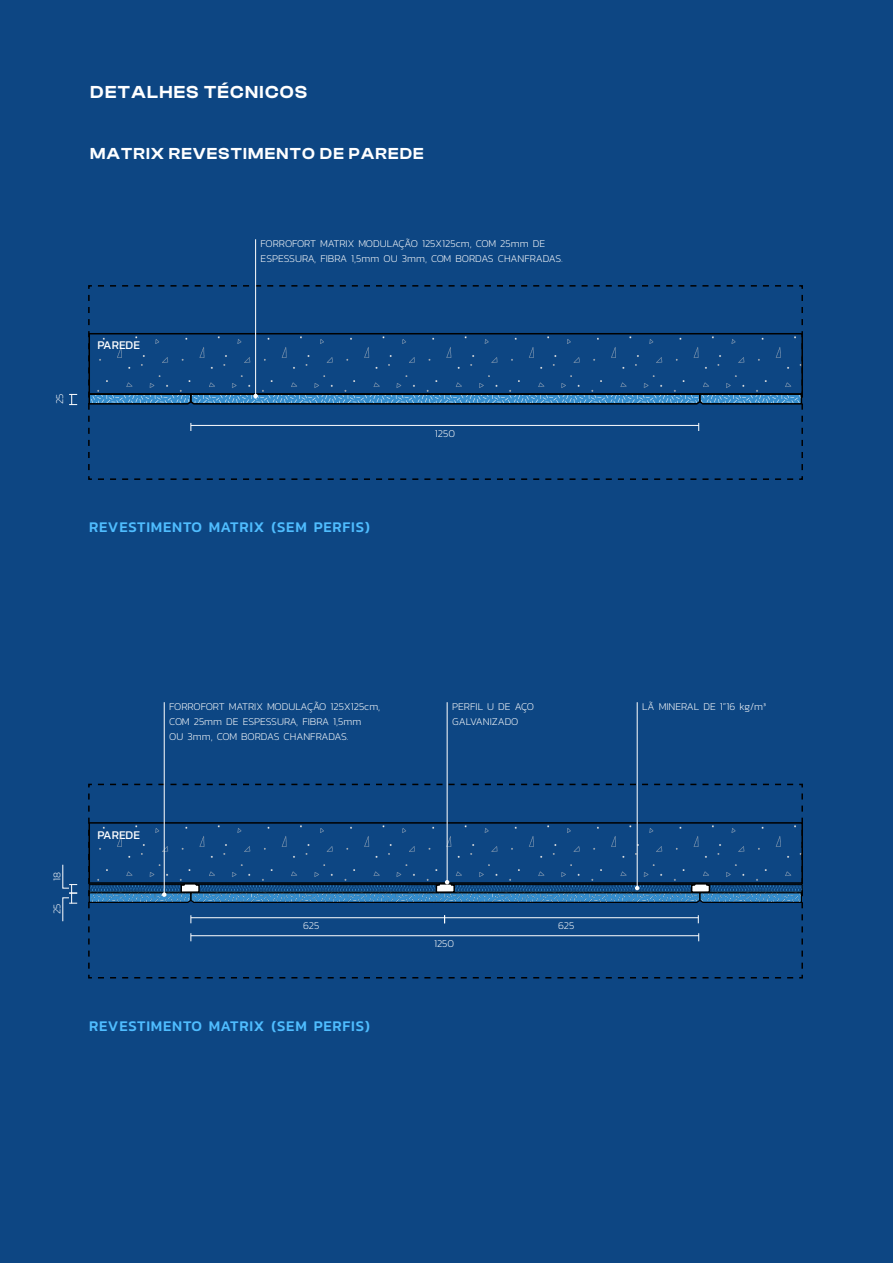
<style>
.page{position:relative;width:893px;height:1263px;background:#0d4683}
.page>*{position:absolute;margin:0;border:0;box-sizing:border-box;transform-origin:0 0}
.t1{font:600 18px "Clash Display";letter-spacing:.075em;color:#fff}
.t2{font:600 16.5px "Clash Display";letter-spacing:.075em;color:#fff}
.t3{font:500 15px "Kanit";letter-spacing:.05em;color:#4fbdff}
.t4{font:12px "Kanit";color:#fff}
.t5{font:200 10.5px/15px "Kanit";color:#fff}
</style>
<div class="page">
<svg style="left:69px;top:394px;width:8px;height:11px"></svg>
<hr style="left:255px;top:239px;width:1px;height:157px;background:#fff">
<svg style="left:88px;top:285px;width:715px;height:195px"></svg>
<hr style="left:164px;top:702px;width:1px;height:193px;background:#fff">
<hr style="left:447px;top:702px;width:1px;height:180px;background:#fff">
<hr style="left:637px;top:702px;width:1px;height:186px;background:#fff">
<svg style="left:88px;top:784px;width:715px;height:194px"></svg>
<svg style="left:62px;top:864px;width:15px;height:58px"></svg>
<p class="t1" style="left:90px;top:82px;width:218px">DETALHES TÉCNICOS</p>
<p class="t2" style="left:90px;top:144px;width:335px">MATRIX REVESTIMENTO DE PAREDE</p>
<p class="t5" style="left:52px;top:404px;width:12px;rotate:-90deg">25</p>
<p class="t4" style="left:97px;top:336px;width:44px">PAREDE</p>
<p class="t5" style="left:261px;top:236px;width:304px">FORROFORT MATRIX MODULAÇÃO 125X125cm, COM 25mm DE<br>ESPESSURA, FIBRA 1,5mm OU 3mm, COM BORDAS CHANFRADAS.</p>
<p class="t5" style="left:435px;top:426px;width:22px">1250</p>
<p class="t3" style="left:89px;top:516px;width:282px">REVESTIMENTO MATRIX (SEM PERFIS)</p>
<p class="t5" style="left:169px;top:699px;width:212px">FORROFORT MATRIX MODULAÇÃO 125X125cm,</p>
<p class="t5" style="left:169px;top:714px;width:194px">COM 25mm DE ESPESSURA, FIBRA 1,5mm</p>
<p class="t5" style="left:169px;top:729px;width:181px">OU 3mm, COM BORDAS CHANFRADAS.</p>
<p class="t5" style="left:452px;top:699px;width:83px">PERFIL U DE AÇO<br>GALVANIZADO</p>
<p class="t5" style="left:642px;top:699px;width:126px">LÃ MINERAL DE 1”16 kg/m³</p>
<p class="t5" style="left:49px;top:881px;width:11px;rotate:-90deg">18</p>
<p class="t5" style="left:49px;top:914px;width:12px;rotate:-90deg">25</p>
<p class="t4" style="left:97px;top:826px;width:44px">PAREDE</p>
<p class="t5" style="left:303px;top:918px;width:18px">625</p>
<p class="t5" style="left:558px;top:918px;width:18px">625</p>
<p class="t5" style="left:434px;top:936px;width:22px">1250</p>
<p class="t3" style="left:89px;top:1014px;width:282px">REVESTIMENTO MATRIX (SEM PERFIS)</p>
</div>
